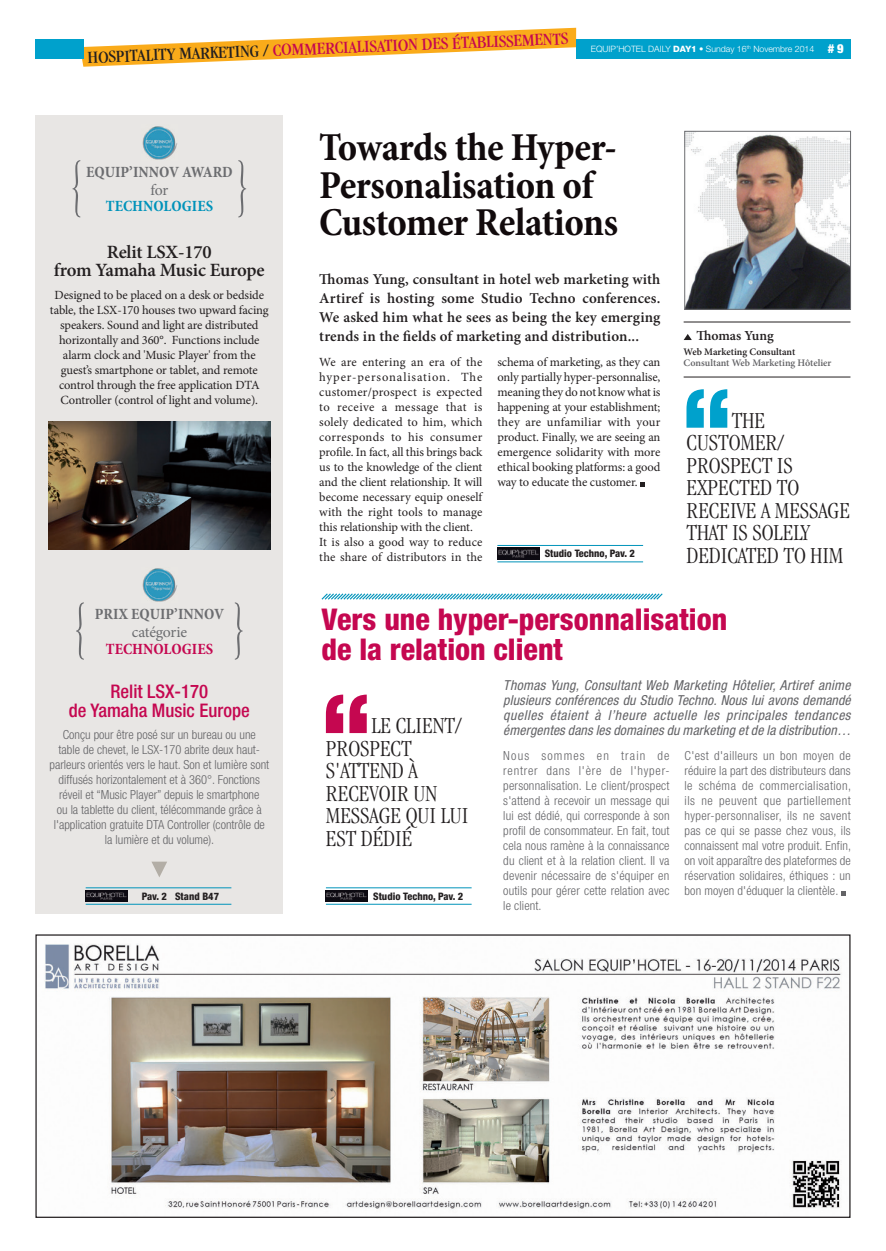
<style>
.page{position:relative;width:886px;height:1251px;background:#fff}
.page>*{position:absolute;margin:0;border:0;box-sizing:border-box;transform-origin:0 0}
.t1{font:700 condensed 40px/37.5px "Minion Pro";letter-spacing:-.015em;color:#110a0c}
.t2{font:800 condensed 30px/30px "Helvetica Neue";color:#c50750}
.t3{font:300 condensed 23.75px/22.5px "Garamond";color:#231f20}
.t4{font:600 18.75px/18.8px "Minion Pro";letter-spacing:-.01em;color:#231f20;text-align:center}
.t5{font:500 condensed 18.75px/18.8px "Helvetica Neue";color:#c50750;text-align:center}
.t6{font:condensed 17.62px "Garamond";color:#c50750;scale:1.07 1}
.t7{font:700 condensed 15.75px "Minion Pro";color:#6c6d70}
.t8{font:15.75px "Minion Pro";letter-spacing:-.015em;color:#6c6d70}
.t9{font:700 condensed 15.75px "Minion Pro";color:#c50750}
.t10{font:700 condensed 15.75px "Minion Pro";color:#0093ba}
.t11{font:600 15px/18.8px "Minion Pro";letter-spacing:.01em;color:#231f20;text-align:justify}
.t12{font:italic condensed 13.75px/15px "Helvetica Neue";letter-spacing:.01em;color:#636366;text-align:justify}
.t13{font:600 13.75px "Minion Pro";letter-spacing:-.005em;color:#231f20}
.t14{font:12.5px/15px "Minion Pro";letter-spacing:-.005em;color:#231f20;text-align:center}
.t15{font:300 condensed 12.5px/15px "Helvetica Neue";color:#636366;text-align:justify}
.t16{font:900 condensed 12.5px "Helvetica Neue LT Pro";color:#fff}
.t17{font:800 condensed 10.38px "Helvetica Neue";color:#231f20}
.t18{font:600 10px "Minion Pro";letter-spacing:-.005em;color:#636366}
.t19{font:600 10px "Minion Pro";letter-spacing:-.005em;color:#231f20}
.t20{font:300 8.75px "Helvetica Neue LT Pro";color:#fff}
.s1{color:#231f20}
.s2{font-weight:800}
</style>
<div class="page">
<svg style="left:82px;top:28px;width:494px;height:39px"></svg>
<div style="left:576px;top:39px;width:274px;height:20px;background:#00a1cc"></div>
<div style="left:35px;top:39px;width:49px;height:20px;background:#00a1cc"></div>
<div style="left:36px;top:115px;width:247px;height:798px;background:#e8e6e4"></div>
<img style="left:45px;top:944px;width:797px;height:265px">
<svg style="left:640px;top:482px;width:5px;height:4px"></svg>
<svg style="left:841px;top:891px;width:5px;height:4px"></svg>
<svg style="left:321px;top:593px;width:342px;height:7px"></svg>
<img style="left:686px;top:133px;width:163px;height:174px">
<div style="left:684px;top:131px;width:167px;height:178px;border:1px solid #6c6d70"></div>
<hr style="left:684px;top:322px;width:166px;height:1px;background:#231f20">
<hr style="left:684px;top:377px;width:166px;height:1px;background:#231f20">
<svg style="left:684px;top:334px;width:8px;height:6px"></svg>
<svg style="left:686px;top:389px;width:41px;height:39px"></svg>
<svg style="left:326px;top:694px;width:41px;height:39px"></svg>
<img style="left:326px;top:890px;width:42px;height:11px">
<hr style="left:326px;top:887px;width:146px;height:1px;background:#0093ba">
<hr style="left:326px;top:904px;width:146px;height:1px;background:#0093ba">
<img style="left:497px;top:548px;width:42px;height:11px">
<hr style="left:497px;top:545px;width:146px;height:1px;background:#0093ba">
<hr style="left:497px;top:561px;width:146px;height:1px;background:#0093ba">
<img style="left:86px;top:890px;width:42px;height:11px">
<hr style="left:86px;top:887px;width:145px;height:1px;background:#0093ba">
<hr style="left:86px;top:904px;width:145px;height:1px;background:#0093ba">
<img style="left:49px;top:421px;width:221px;height:128px">
<img style="left:142px;top:568px;width:35px;height:34px">
<svg style="left:76px;top:602px;width:8px;height:58px"></svg>
<svg style="left:235px;top:602px;width:8px;height:58px"></svg>
<img style="left:142px;top:126px;width:35px;height:34px">
<svg style="left:73px;top:160px;width:7px;height:57px"></svg>
<svg style="left:238px;top:160px;width:8px;height:57px"></svg>
<svg style="left:152px;top:862px;width:15px;height:15px"></svg>
<h3 class="t6" style="left:87px;top:46px;width:451px;rotate:-2deg"><span class="s1">HOSPITALITY MARKETING /</span> COMMERCIALISATION DES ÉTABLISSEMENTS</h3>
<p class="t20" style="left:591px;top:43px;width:225px">EQUIP’HOTEL DAILY <span class="s2">DAY1</span> • Sunday 16<sup>th</sup> Novembre 2014</p>
<p class="t16" style="left:828px;top:41px;width:17px"># 9</p>
<p class="t7" style="left:86px;top:161px;width:148px">EQUIP’INNOV AWARD</p>
<p class="t8" style="left:151px;top:179px;width:19px">for</p>
<p class="t10" style="left:106px;top:195px;width:109px">TECHNOLOGIES</p>
<h3 class="t4" style="left:54px;top:242px;width:212px">Relit LSX-170<br>from Yamaha Music Europe</h3>
<p class="t14" style="left:50px;top:287px;width:220px">Designed to be placed on a desk or bedside table, the LSX-170 houses two upward facing speakers. Sound and light are distributed horizontally and 360°. Functions include alarm clock and 'Music Player' from the guest’s smartphone or tablet, and remote control through the free application DTA Controller (control of light and volume).</p>
<p class="t7" style="left:95px;top:603px;width:131px">PRIX EQUIP’INNOV</p>
<p class="t8" style="left:132px;top:622px;width:57px">catégorie</p>
<p class="t9" style="left:106px;top:638px;width:109px">TECHNOLOGIES</p>
<h3 class="t5" style="left:69px;top:682px;width:182px">Relit LSX-170<br>de Yamaha Music Europe</h3>
<p class="t15" style="left:49px;top:727px;width:221px;text-align:center">Conçu pour être posé sur un bureau ou une<br>table de chevet, le LSX-170 abrite deux haut&shy;parleurs orientés vers le haut. Son et lumière sont diffusés horizontalement et à 360°. Fonctions réveil et “Music Player” depuis le smartphone<br>ou la tablette du client, télécommande grâce à l'application gratuite DTA Controller (contrôle de la lumière et du volume).</p>
<p class="t17" style="left:142px;top:890px;width:79px">Pav. 2 Stand B47</p>
<h1 class="t1" style="left:319px;top:128px;width:300px">Towards the Hyper-<br>Personalisation of<br>Customer Relations</h1>
<p class="t11" style="left:319px;top:270px;width:343px">Thomas Yung, consultant in hotel web marketing with Artiref is hosting some Studio Techno conferences.<br>We asked him what he sees as being the key emerging trends in the fields of marketing and distribution...</p>
<p class="t14" style="left:319px;top:355px;width:165px;text-align:left">We are entering an era of the hyper-personalisation. The customer/prospect is expected to receive a message that is solely dedicated to him, which corresponds to his consumer profile. In fact, all this brings back us to the knowledge of the client and the client relationship. It will become necessary equip oneself with the right tools to manage this relationship with the client.<br>It is also a good way to reduce the share of distributors in the</p>
<p class="t14" style="left:497px;top:355px;width:165px;text-align:justify">schema of marketing, as they can only partially hyper-personnalise, meaning they do not know what is happening at your establishment; they are unfamiliar with your product. Finally, we are seeing an emergence solidarity with more ethical booking platforms: a good way to educate the customer.</p>
<p class="t17" style="left:545px;top:547px;width:92px">Studio Techno, Pav. 2</p>
<p class="t13" style="left:696px;top:326px;width:79px">Thomas Yung</p>
<p class="t19" style="left:684px;top:345px;width:113px">Web Marketing Consultant</p>
<p class="t18" style="left:684px;top:356px;width:149px">Consultant Web Marketing Hôtelier</p>
<h3 class="t3" style="left:686px;top:409px;width:165px;text-indent:45px">THE<br>CUSTOMER/<br>PROSPECT IS<br>EXPECTED TO<br>RECEIVE A MESSAGE<br>THAT IS SOLELY<br>DEDICATED TO HIM</h3>
<h2 class="t2" style="left:321px;top:603px;width:407px">Vers une hyper-personnalisation de la relation client</h2>
<h3 class="t3" style="left:326px;top:714px;width:144px;text-indent:45px">LE CLIENT/<br>PROSPECT<br>S'ATTEND À<br>RECEVOIR UN<br>MESSAGE QUI LUI<br>EST DÉDIÉ</h3>
<p class="t17" style="left:373px;top:890px;width:92px">Studio Techno, Pav. 2</p>
<p class="t12" style="left:503px;top:677px;width:349px">Thomas Yung, Consultant Web Marketing Hôtelier, Artiref anime plusieurs conférences du Studio Techno. Nous lui avons demandé quelles étaient à l’heure actuelle les principales tendances émergentes dans les domaines du marketing et de la distribution…</p>
<p class="t15" style="left:503px;top:748px;width:168px">Nous sommes en train de rentrer dans l'ère de l'hyper&shy;personnalisation. Le client/prospect s'attend à recevoir un message qui lui est dédié, qui corresponde à son profil de consommateur. En fait, tout cela nous ramène à la connaissance du client et à la relation client. Il va devenir nécessaire de s'équiper en outils pour gérer cette relation avec le client.</p>
<p class="t15" style="left:684px;top:748px;width:168px">C'est d'ailleurs un bon moyen de réduire la part des distributeurs dans le schéma de commercialisation, ils ne peuvent que partiellement hyper-personnaliser, ils ne savent pas ce qui se passe chez vous, ils connaissent mal votre produit. Enfin, on voit apparaître des plateformes de réservation solidaires, éthiques : un bon moyen d'éduquer la clientèle.</p>
</div>
